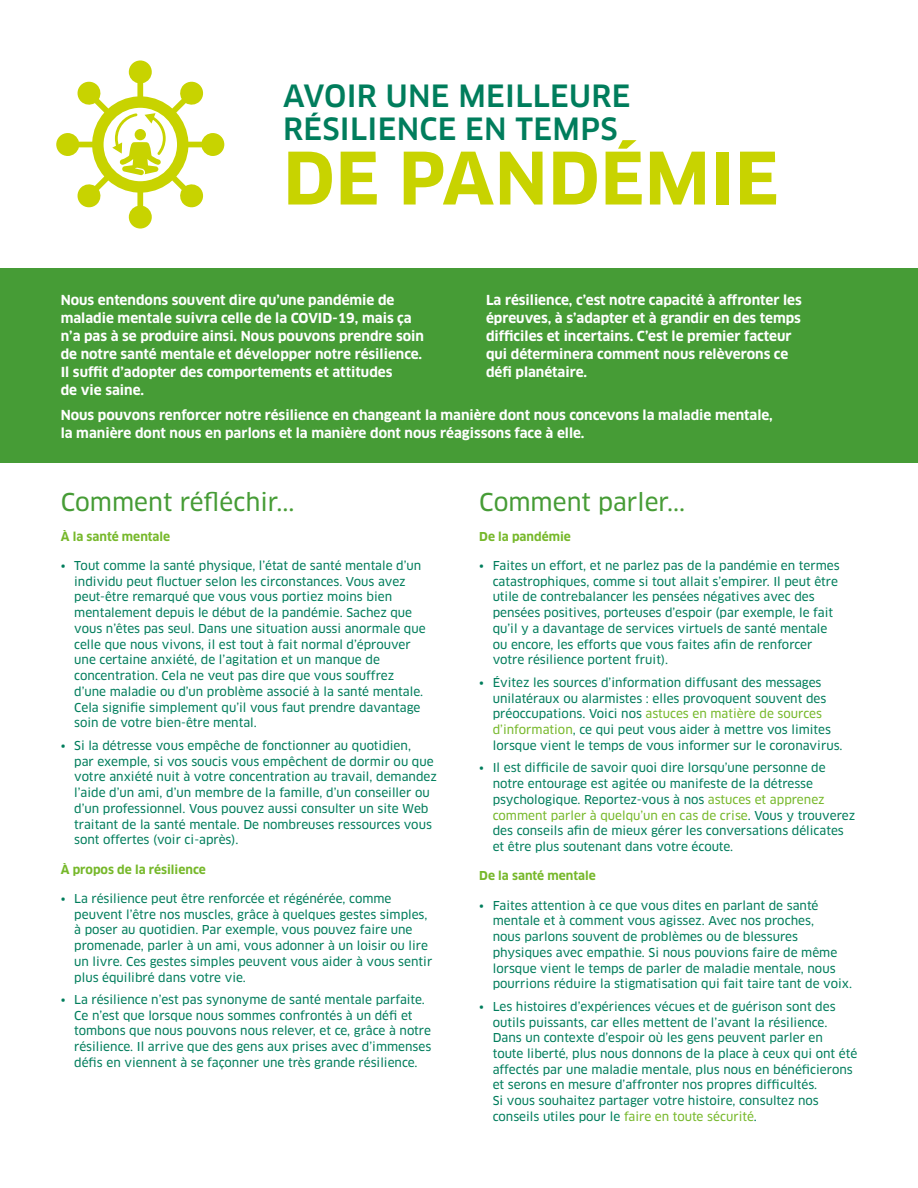
<style>
.page{position:relative;width:918px;height:1188px;background:#fff}
.page>*{position:absolute;margin:0;border:0;box-sizing:border-box;transform-origin:0 0}
.t1{font:700 70.5px "Clan OT";letter-spacing:.01em;color:#c8d300}
.t2{font:500 30px/33px "Clan OT";letter-spacing:.01em;color:#007d5c}
.t3{font:24px "Clan OT News";color:#469c36}
.t4{font:700 13.5px/18px "Clan OT";color:#fff}
.t5{font:12px/15.8px "Clan OT News";color:#007d5c}
.t6{font:700 12px "Clan OT";color:#76b82a}
.s1{color:#76b82a}
</style>
<div class="page">
<div style="left:0;top:269px;width:918px;height:194px;background:#469c36"></div>
<svg style="left:56px;top:60px;width:168px;height:169px"></svg>
<h2 class="t2" style="left:283px;top:80px;width:349px">AVOIR UNE MEILLEURE<br>RÉSILIENCE EN TEMPS</h2>
<h1 class="t1" style="left:283px;top:138px;width:497px">DE PANDÉMIE</h1>
<p class="t4" style="left:61px;top:291px;width:365px">Nous entendons souvent dire qu’une pandémie de maladie mentale suivra celle de la COVID-19, mais ça n’a pas à se produire ainsi. Nous pouvons prendre soin de notre santé mentale et développer notre résilience.<br>Il suffit d’adopter des comportements et attitudes<br>de vie saine.</p>
<p class="t4" style="left:486px;top:291px;width:317px">La résilience, c’est notre capacité à affronter les épreuves, à s’adapter et à grandir en des temps difficiles et incertains. C’est le premier facteur qui déterminera comment nous relèverons ce défi planétaire.</p>
<p class="t4" style="left:61px;top:406px;width:714px">Nous pouvons renforcer notre résilience en changeant la manière dont nous concevons la maladie mentale, la manière dont nous en parlons et la manière dont nous réagissons face à elle.</p>
<h3 class="t3" style="left:61px;top:488px;width:235px">Comment réfléchir...</h3>
<p class="t6" style="left:61px;top:529px;width:111px">À la santé mentale</p>
<p class="t5" style="left:74px;top:558px;width:353px;text-indent:-14px">• Tout comme la santé physique, l’état de santé mentale d’un individu peut fluctuer selon les circonstances. Vous avez peut-être remarqué que vous vous portiez moins bien mentalement depuis le début de la pandémie. Sachez que vous n’êtes pas seul. Dans une situation aussi anormale que celle que nous vivons, il est tout à fait normal d’éprouver une certaine anxiété, de l’agitation et un manque de concentration. Cela ne veut pas dire que vous souffrez d’une maladie ou d’un problème associé à la santé mentale.<br>Cela signifie simplement qu’il vous faut prendre davantage soin de votre bien-être mental.</p>
<p class="t5" style="left:74px;top:738px;width:364px;text-indent:-14px">• Si la détresse vous empêche de fonctionner au quotidien,<br>par exemple, si vos soucis vous empêchent de dormir ou que votre anxiété nuit à votre concentration au travail, demandez l’aide d’un ami, d’un membre de la famille, d’un conseiller ou d’un professionnel. Vous pouvez aussi consulter un site Web traitant de la santé mentale. De nombreuses ressources vous sont offertes (voir ci-après).</p>
<p class="t6" style="left:61px;top:862px;width:147px">À propos de la résilience</p>
<p class="t5" style="left:74px;top:891px;width:360px;text-indent:-14px">• La résilience peut être renforcée et régénérée, comme peuvent l’être nos muscles, grâce à quelques gestes simples, à poser au quotidien. Par exemple, vous pouvez faire une promenade, parler à un ami, vous adonner à un loisir ou lire un livre. Ces gestes simples peuvent vous aider à vous sentir plus équilibré dans votre vie.</p>
<p class="t5" style="left:74px;top:992px;width:359px;text-indent:-14px">• La résilience n’est pas synonyme de santé mentale parfaite.<br>Ce n’est que lorsque nous sommes confrontés à un défi et tombons que nous pouvons nous relever, et ce, grâce à notre résilience. Il arrive que des gens aux prises avec d’immenses défis en viennent à se façonner une très grande résilience.</p>
<h3 class="t3" style="left:479px;top:488px;width:208px">Comment parler...</h3>
<p class="t6" style="left:479px;top:529px;width:93px">De la pandémie</p>
<p class="t5" style="left:493px;top:558px;width:348px;text-indent:-14px">• Faites un effort, et ne parlez pas de la pandémie en termes catastrophiques, comme si tout allait s’empirer. Il peut être utile de contrebalancer les pensées négatives avec des pensées positives, porteuses d’espoir (par exemple, le fait qu’il y a davantage de services virtuels de santé mentale ou encore, les efforts que vous faites afin de renforcer votre résilience portent fruit).</p>
<p class="t5" style="left:493px;top:675px;width:351px;text-indent:-14px">• Évitez les sources d’information diffusant des messages unilatéraux ou alarmistes : elles provoquent souvent des préoccupations. Voici nos <span class="s1">astuces en matière de sources d’information</span>, ce qui peut vous aider à mettre vos limites lorsque vient le temps de vous informer sur le coronavirus.</p>
<p class="t5" style="left:493px;top:760px;width:364px;text-indent:-14px">• Il est difficile de savoir quoi dire lorsqu’une personne de notre entourage est agitée ou manifeste de la détresse psychologique. Reportez-vous à nos <span class="s1">astuces et apprenez comment parler à quelqu’un en cas de crise</span>. Vous y trouverez des conseils afin de mieux gérer les conversations délicates et être plus soutenant dans votre écoute.</p>
<p class="t6" style="left:479px;top:869px;width:118px">De la santé mentale</p>
<p class="t5" style="left:493px;top:897px;width:361px;text-indent:-14px">• Faites attention à ce que vous dites en parlant de santé mentale et à comment vous agissez. Avec nos proches,<br>nous parlons souvent de problèmes ou de blessures physiques avec empathie. Si nous pouvions faire de même lorsque vient le temps de parler de maladie mentale, nous pourrions réduire la stigmatisation qui fait taire tant de voix.</p>
<p class="t5" style="left:493px;top:999px;width:366px;text-indent:-14px">• Les histoires d’expériences vécues et de guérison sont des outils puissants, car elles mettent de l’avant la résilience.<br>Dans un contexte d’espoir où les gens peuvent parler en<br>toute liberté, plus nous donnons de la place à ceux qui ont été affectés par une maladie mentale, plus nous en bénéficierons et serons en mesure d’affronter nos propres difficultés.<br>Si vous souhaitez partager votre histoire, consultez nos conseils utiles pour le <span class="s1">faire en toute sécurité</span>.</p>
</div>
